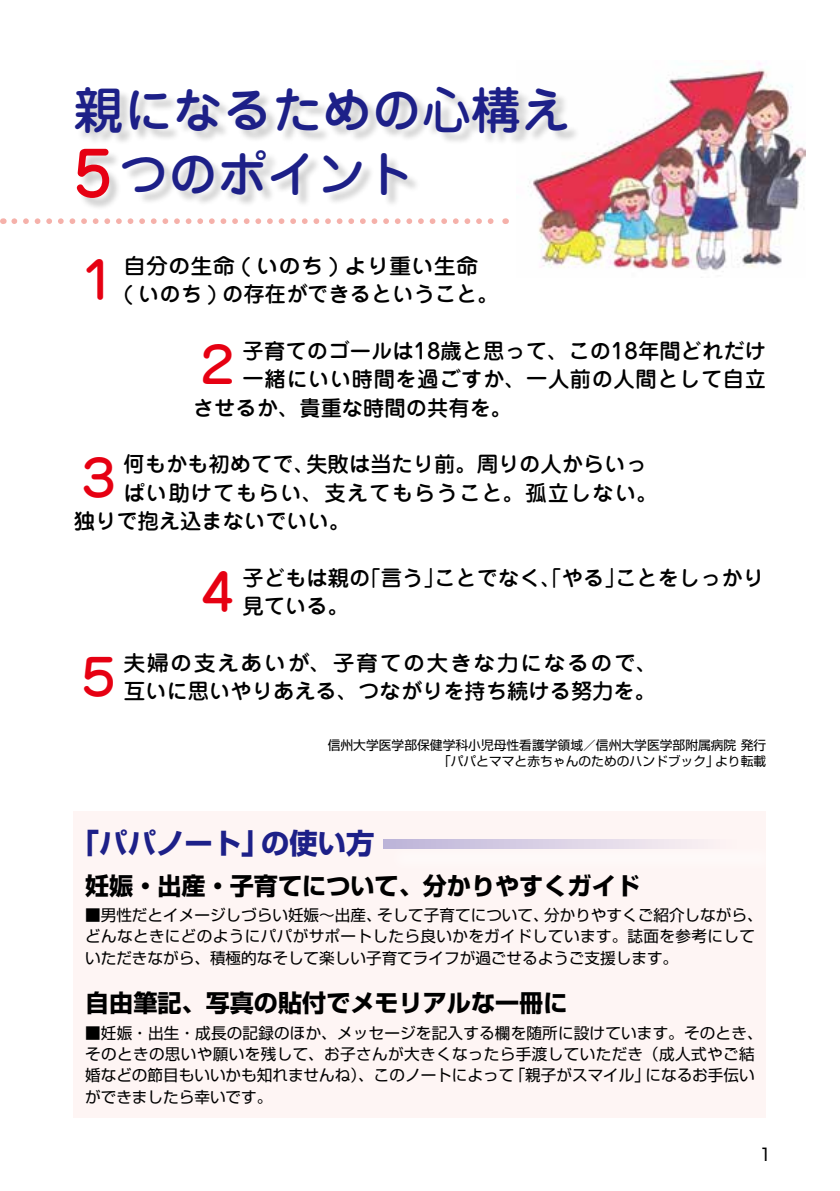
<style>
.page{position:relative;width:840px;height:1191px;background:#fff}
.page>*{position:absolute;margin:0;border:0;box-sizing:border-box;transform-origin:0 0}
.t1{font:500 49.6px/63.8px "Jun 34 Pro";color:#1d2088}
.t2{font:500 49.6px "Jun 34 Pro";color:#e60012}
.t3{font:700 28.4px "Shin Go Pro";color:#1d2088}
.t4{font:700 24px "Shin Go Pro";color:#000}
.t5{font:500 21.2px/28.4px "Jun 34 Pro";color:#000}
.t6{font:500 21.2px/28.4px "Jun 34 Pro";color:#000;scale:1.05 1}
.t7{font:500 21.2px "Jun 34 Pro";letter-spacing:.025em;color:#000}
.t8{font:500 21.2px "Jun 34 Pro";letter-spacing:.055em;color:#000}
.t9{font:17px "Shin Go Pro";color:#000}
.t10{font:15.6px/21.2px "Shin Go Pro";color:#000}
.t11{font:12.8px/15.6px "Shin Go Pro";color:#000;text-align:right}
.s1{font-size:61px;color:#e60012}
</style>
<div class="page">
<div style="left:74px;top:811px;width:691px;height:306px;background:#fef5f4"></div>
<img style="left:538px;top:62px;width:267px;height:210px">
<svg style="left:14px;top:218px;width:480px;height:6px"></svg>
<div style="left:387px;top:843px;width:390px;height:30px;background:#fef7f6"></div>
<svg style="left:383px;top:840px;width:309px;height:8px;background:#d8cfe4"></svg>
<div style="left:77px;top:88px;width:503px;height:123px;background:#000;opacity:.2"></div>
<h1 class="t1" style="left:74px;top:73px;width:498px">親になるための心構え<br><span class="s1">5</span>つのポイント</h1>
<h1 class="t2" style="left:74px;top:241px;width:51px">１</h1>
<h3 class="t6" style="left:123px;top:249px;width:359px">自分の生命 ( いのち ) より重い生命<br>( いのち ) の存在ができるということ。</h3>
<h1 class="t2" style="left:193px;top:326px;width:51px">２</h1>
<h3 class="t5" style="left:242px;top:335px;width:524px">子育てのゴールは18歳と思って、この18年間どれだけ</h3>
<h3 class="t7" style="left:242px;top:362px;width:524px">一緒にいい時間を過ごすか、一人前の人間として自立</h3>
<h3 class="t5" style="left:193px;top:391px;width:320px">させるか、貴重な時間の共有を。</h3>
<h1 class="t2" style="left:74px;top:439px;width:51px">３</h1>
<h3 class="t5" style="left:123px;top:448px;width:524px">何もかも初めてで、失敗は当たり前。周りの人からいっ</h3>
<h3 class="t8" style="left:123px;top:476px;width:535px">ぱい助けてもらい、支えてもらうこと。孤立しない。</h3>
<h3 class="t5" style="left:74px;top:505px;width:278px">独りで抱え込まないでいい。</h3>
<h1 class="t2" style="left:193px;top:552px;width:51px">４</h1>
<h3 class="t5" style="left:242px;top:561px;width:522px">子どもは親の「言う」ことでなく、「やる」ことをしっかり見ている。</h3>
<h1 class="t2" style="left:74px;top:637px;width:51px">５</h1>
<h3 class="t5" style="left:123px;top:646px;width:535px">夫婦の支えあいが、子育ての大きな力になるので、互いに思いやりあえる、つながりを持ち続ける努力を。</h3>
<p class="t11" style="left:327px;top:736px;width:439px">信州大学医学部保健学科小児母性看護学領域╱信州大学医学部附属病院 発行「パパとママと赤ちゃんのためのハンドブック」より転載</p>
<h2 class="t3" style="left:71px;top:821px;width:305px">「パパノート」の使い方</h2>
<h3 class="t4" style="left:85px;top:866px;width:556px">妊娠・出産・子育てについて、分かりやすくガイド</h3>
<p class="t10" style="left:85px;top:902px;width:678px">■男性だとイメージしづらい妊娠〜出産、そして子育てについて、分かりやすくご紹介しながら、どんなときにどのようにパパがサポートしたら良いかをガイドしています。誌面を参考にしていただきながら、積極的なそして楽しい子育てライフが過ごせるようご支援します。</p>
<h3 class="t4" style="left:85px;top:984px;width:483px">自由筆記、写真の貼付でメモリアルな一冊に</h3>
<p class="t10" style="left:85px;top:1020px;width:678px">■妊娠・出生・成長の記録のほか、メッセージを記入する欄を随所に設けています。そのとき、そのときの思いや願いを残して、お子さんが大きくなったら手渡していただき（成人式やご結婚などの節目もいいかも知れませんね）、このノートによって「親子がスマイル」になるお手伝いができましたら幸いです。</p>
<p class="t9" style="left:758px;top:1140px;width:14px">1</p>
</div>
